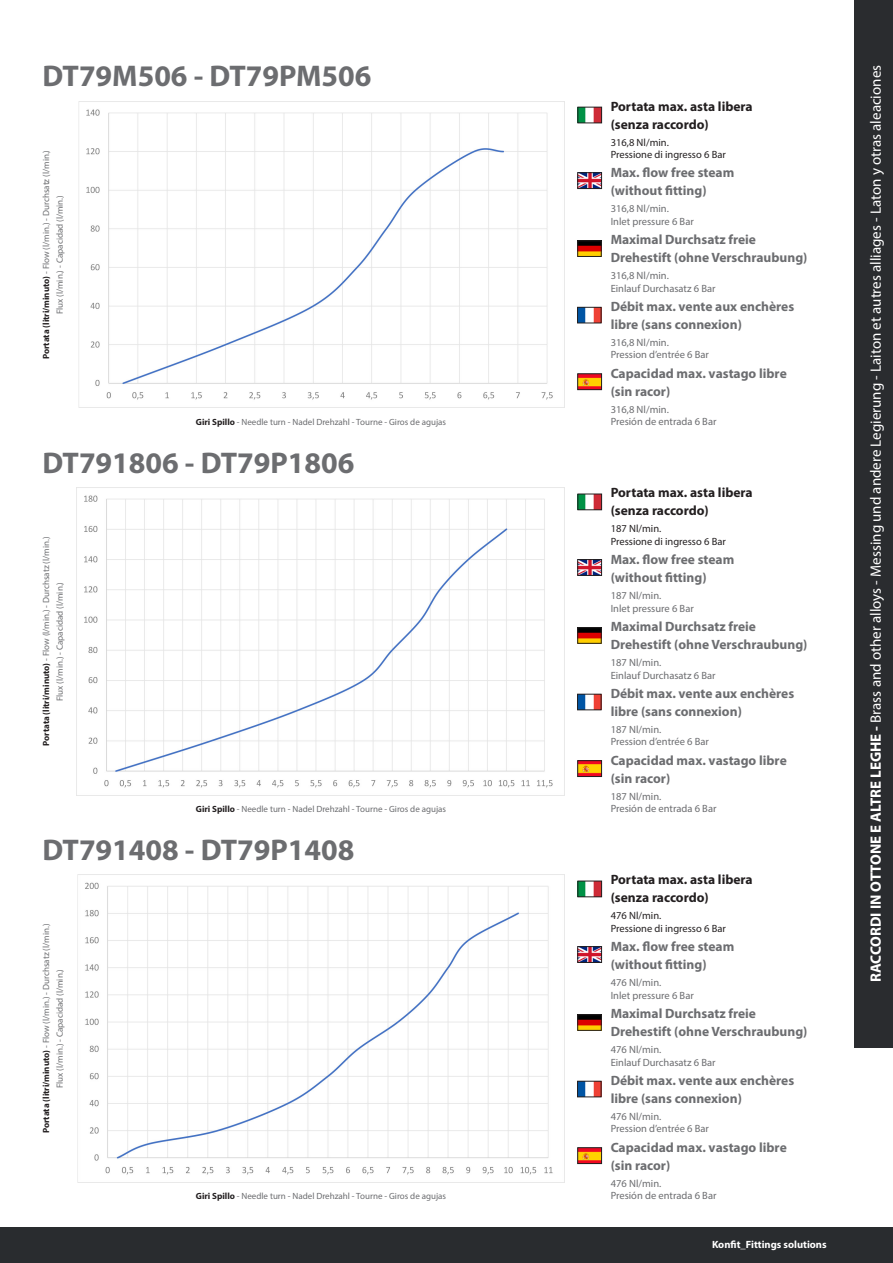
<style>
.page{position:relative;width:893px;height:1263px;background:#fff}
.page>*{position:absolute;margin:0;border:0;box-sizing:border-box;transform-origin:0 0}
.t1{font:700 30px "Myriad Pro";color:#6c6d70}
.t2{font:15px "Myriad Pro";color:#fff}
.t3{font:700 13.5px/18px "Myriad Pro";color:#6c6d70}
.t4{font:700 13.5px "Myriad Pro";color:#231f20}
.t5{font:10.5px "Myriad Pro";color:#6c6d70}
.t6{font:10.5px "Myriad Pro";color:#231f20}
.t7{font:700 10.5px "Myriad Pro";color:#fff}
.t8{font:9px "Myriad Pro";color:#6c6d70}
.s1{font-weight:700;color:#231f20}
.s2{font-weight:700}
</style>
<div class="page">
<div style="left:855px;top:0;width:38px;height:1047px;background:#2a2c2f"></div>
<div style="left:0;top:1227px;width:893px;height:36px;background:#292c2f"></div>
<img style="left:78px;top:101px;width:487px;height:307px">
<img style="left:580px;top:109px;width:20px;height:12px">
<div style="left:578px;top:107px;width:24px;height:16px;border:1px solid #231f20"></div>
<img style="left:580px;top:175px;width:20px;height:12px">
<div style="left:578px;top:173px;width:24px;height:16px;border:1px solid #231f20"></div>
<img style="left:580px;top:243px;width:19px;height:12px">
<div style="left:578px;top:241px;width:23px;height:16px;border:1px solid #231f20"></div>
<img style="left:579px;top:309px;width:20px;height:12px">
<div style="left:577px;top:307px;width:24px;height:16px;border:1px solid #231f20"></div>
<img style="left:580px;top:376px;width:20px;height:12px">
<div style="left:578px;top:374px;width:24px;height:16px;border:1px solid #231f20"></div>
<img style="left:77px;top:487px;width:488px;height:309px">
<img style="left:580px;top:496px;width:20px;height:12px">
<div style="left:578px;top:494px;width:24px;height:16px;border:1px solid #231f20"></div>
<img style="left:580px;top:561px;width:20px;height:12px">
<div style="left:578px;top:559px;width:24px;height:16px;border:1px solid #231f20"></div>
<img style="left:580px;top:630px;width:19px;height:11px">
<div style="left:578px;top:628px;width:23px;height:15px;border:1px solid #231f20"></div>
<img style="left:579px;top:696px;width:20px;height:12px">
<div style="left:577px;top:694px;width:24px;height:16px;border:1px solid #231f20"></div>
<img style="left:580px;top:762px;width:20px;height:13px">
<div style="left:578px;top:760px;width:24px;height:17px;border:1px solid #231f20"></div>
<img style="left:77px;top:874px;width:488px;height:309px">
<img style="left:580px;top:883px;width:20px;height:12px">
<div style="left:578px;top:881px;width:24px;height:16px;border:1px solid #231f20"></div>
<img style="left:580px;top:948px;width:20px;height:12px">
<div style="left:578px;top:946px;width:24px;height:16px;border:1px solid #231f20"></div>
<img style="left:580px;top:1016px;width:19px;height:12px">
<div style="left:578px;top:1014px;width:23px;height:16px;border:1px solid #231f20"></div>
<img style="left:579px;top:1083px;width:20px;height:12px">
<div style="left:577px;top:1081px;width:24px;height:16px;border:1px solid #231f20"></div>
<img style="left:580px;top:1149px;width:20px;height:12px">
<div style="left:578px;top:1147px;width:24px;height:16px;border:1px solid #231f20"></div>
<p class="t1" style="left:43px;top:57px;width:331px">DT79M506 - DT79PM506</p>
<p class="t8" style="left:41px;top:359px;width:211px;rotate:-90deg"><span class="s1">Portata (litri/minuto)</span> - Flow (l/min.) - Durchsatz (l/min.)</p>
<p class="t8" style="left:54px;top:314px;width:121px;rotate:-90deg">Flux (l/min.) - Capacidad (l/min.)</p>
<p class="t8" style="left:196px;top:417px;width:252px"><span class="s1">Giri Spillo</span> - Needle turn - Nadel Drehzahl - Tourne - Giros de agujas</p>
<p class="t1" style="left:43px;top:443px;width:313px">DT791806 - DT79P1806</p>
<p class="t8" style="left:41px;top:746px;width:211px;rotate:-90deg"><span class="s1">Portata (litri/minuto)</span> - Flow (l/min.) - Durchsatz (l/min.)</p>
<p class="t8" style="left:54px;top:701px;width:121px;rotate:-90deg">Flux (l/min.) - Capacidad (l/min.)</p>
<p class="t8" style="left:196px;top:804px;width:252px"><span class="s1">Giri Spillo</span> - Needle turn - Nadel Drehzahl - Tourne - Giros de agujas</p>
<p class="t1" style="left:43px;top:830px;width:313px">DT791408 - DT79P1408</p>
<p class="t8" style="left:41px;top:1133px;width:211px;rotate:-90deg"><span class="s1">Portata (litri/minuto)</span> - Flow (l/min.) - Durchsatz (l/min.)</p>
<p class="t8" style="left:54px;top:1088px;width:121px;rotate:-90deg">Flux (l/min.) - Capacidad (l/min.)</p>
<p class="t8" style="left:196px;top:1190px;width:252px"><span class="s1">Giri Spillo</span> - Needle turn - Nadel Drehzahl - Tourne - Giros de agujas</p>
<p class="t4" style="left:611px;top:97px;width:144px">Portata max. asta libera</p>
<p class="t4" style="left:611px;top:115px;width:100px">(senza raccordo)</p>
<p class="t6" style="left:611px;top:135px;width:60px">316,8 Nl/min.</p>
<p class="t6" style="left:611px;top:148px;width:117px">Pressione di ingresso 6 Bar</p>
<p class="t3" style="left:611px;top:163px;width:125px">Max. flow free steam</p>
<p class="t3" style="left:611px;top:181px;width:97px">(without fitting)</p>
<p class="t5" style="left:611px;top:202px;width:60px">316,8 Nl/min.</p>
<p class="t5" style="left:611px;top:215px;width:85px">Inlet pressure 6 Bar</p>
<p class="t3" style="left:611px;top:230px;width:147px">Maximal Durchsatz freie</p>
<p class="t3" style="left:611px;top:248px;width:198px">Drehestift (ohne Verschraubung)</p>
<p class="t5" style="left:611px;top:269px;width:60px">316,8 Nl/min.</p>
<p class="t5" style="left:611px;top:282px;width:106px">Einlauf Durchasatz 6 Bar</p>
<p class="t3" style="left:611px;top:297px;width:185px">Débit max. vente aux enchères libre (sans connexion)</p>
<p class="t5" style="left:611px;top:336px;width:60px">316,8 Nl/min.</p>
<p class="t5" style="left:611px;top:348px;width:100px">Pression d’entrée 6 Bar</p>
<p class="t3" style="left:611px;top:364px;width:178px">Capacidad max. vastago libre</p>
<p class="t3" style="left:611px;top:382px;width:61px">(sin racor)</p>
<p class="t5" style="left:611px;top:403px;width:60px">316,8 Nl/min.</p>
<p class="t5" style="left:611px;top:415px;width:107px">Presión de entrada 6 Bar</p>
<p class="t4" style="left:611px;top:484px;width:144px">Portata max. asta libera</p>
<p class="t4" style="left:611px;top:502px;width:100px">(senza raccordo)</p>
<p class="t6" style="left:611px;top:522px;width:52px">187 Nl/min.</p>
<p class="t6" style="left:611px;top:535px;width:117px">Pressione di ingresso 6 Bar</p>
<p class="t3" style="left:611px;top:550px;width:125px">Max. flow free steam</p>
<p class="t3" style="left:611px;top:568px;width:97px">(without fitting)</p>
<p class="t5" style="left:611px;top:589px;width:52px">187 Nl/min.</p>
<p class="t5" style="left:611px;top:602px;width:85px">Inlet pressure 6 Bar</p>
<p class="t3" style="left:611px;top:617px;width:147px">Maximal Durchsatz freie</p>
<p class="t3" style="left:611px;top:635px;width:198px">Drehestift (ohne Verschraubung)</p>
<p class="t5" style="left:611px;top:656px;width:52px">187 Nl/min.</p>
<p class="t5" style="left:611px;top:668px;width:106px">Einlauf Durchasatz 6 Bar</p>
<p class="t3" style="left:611px;top:684px;width:185px">Débit max. vente aux enchères libre (sans connexion)</p>
<p class="t5" style="left:611px;top:723px;width:52px">187 Nl/min.</p>
<p class="t5" style="left:611px;top:735px;width:100px">Pression d’entrée 6 Bar</p>
<p class="t3" style="left:611px;top:751px;width:178px">Capacidad max. vastago libre</p>
<p class="t3" style="left:611px;top:769px;width:61px">(sin racor)</p>
<p class="t5" style="left:611px;top:789px;width:52px">187 Nl/min.</p>
<p class="t5" style="left:611px;top:802px;width:107px">Presión de entrada 6 Bar</p>
<p class="t4" style="left:611px;top:871px;width:144px">Portata max. asta libera</p>
<p class="t4" style="left:611px;top:889px;width:100px">(senza raccordo)</p>
<p class="t6" style="left:611px;top:909px;width:52px">476 Nl/min.</p>
<p class="t6" style="left:611px;top:922px;width:117px">Pressione di ingresso 6 Bar</p>
<p class="t3" style="left:611px;top:937px;width:125px">Max. flow free steam</p>
<p class="t3" style="left:611px;top:955px;width:97px">(without fitting)</p>
<p class="t5" style="left:611px;top:976px;width:52px">476 Nl/min.</p>
<p class="t5" style="left:611px;top:989px;width:85px">Inlet pressure 6 Bar</p>
<p class="t3" style="left:611px;top:1004px;width:147px">Maximal Durchsatz freie</p>
<p class="t3" style="left:611px;top:1022px;width:198px">Drehestift (ohne Verschraubung)</p>
<p class="t5" style="left:611px;top:1043px;width:52px">476 Nl/min.</p>
<p class="t5" style="left:611px;top:1055px;width:106px">Einlauf Durchasatz 6 Bar</p>
<p class="t3" style="left:611px;top:1071px;width:185px">Débit max. vente aux enchères libre (sans connexion)</p>
<p class="t5" style="left:611px;top:1110px;width:52px">476 Nl/min.</p>
<p class="t5" style="left:611px;top:1122px;width:100px">Pression d’entrée 6 Bar</p>
<p class="t3" style="left:611px;top:1137px;width:178px">Capacidad max. vastago libre</p>
<p class="t3" style="left:611px;top:1155px;width:61px">(sin racor)</p>
<p class="t5" style="left:611px;top:1176px;width:52px">476 Nl/min.</p>
<p class="t5" style="left:611px;top:1189px;width:107px">Presión de entrada 6 Bar</p>
<p class="t7" style="left:712px;top:1238px;width:116px">Konfit_Fittings solutions</p>
<p class="t2" style="left:866px;top:982px;width:919px;rotate:-90deg"><span class="s2">RACCORDI IN OTTONE E ALTRE LEGHE -</span> Brass and other alloys - Messing und andere Legierung - Laiton et autres alliages - Laton y otras aleaciones</p>
</div>
